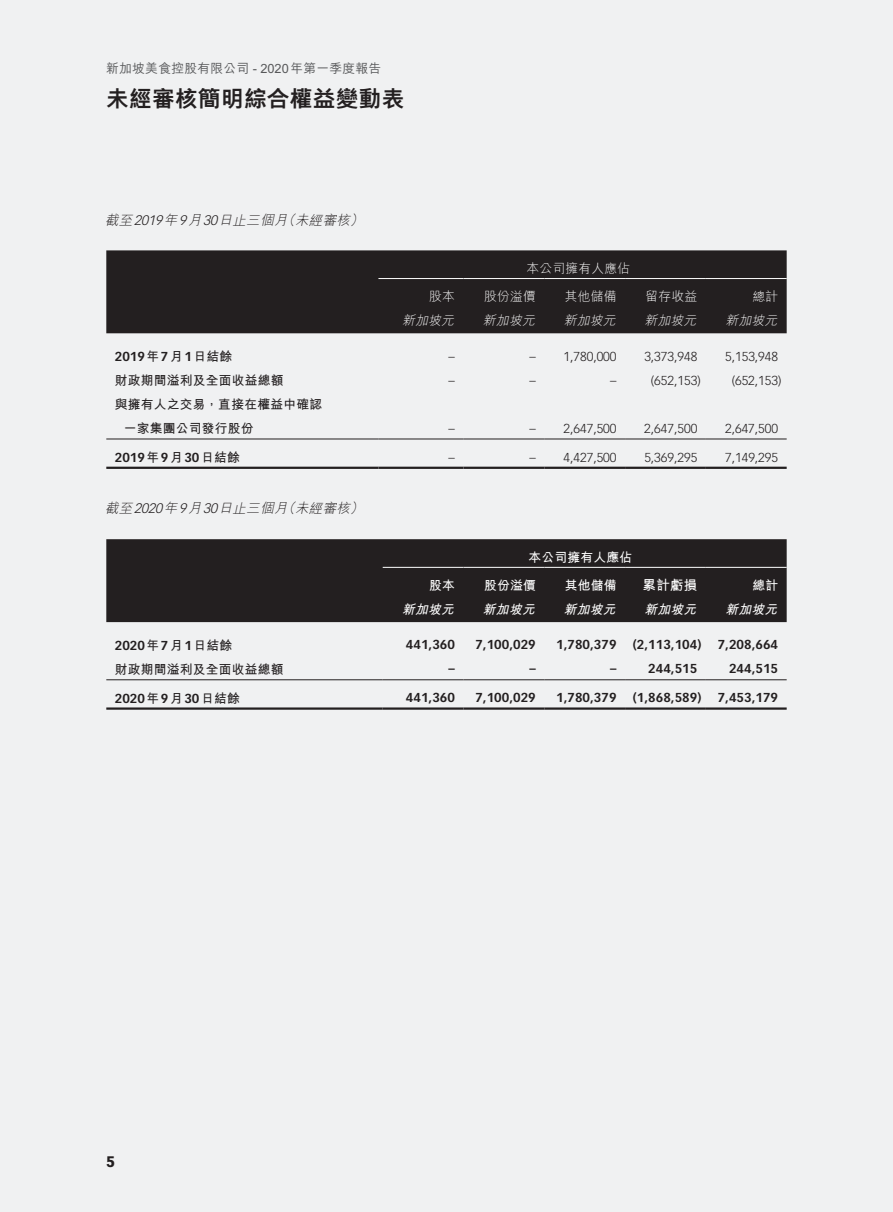
<style>
.page{position:relative;width:893px;height:1212px;background:#f0f1f2}
.page>*{position:absolute;margin:0;border:0;box-sizing:border-box;transform-origin:0 0}
.t1{font:800 22.5px "M Hei HK";letter-spacing:.02em;color:#231f20}
.t2{font:900 15px "Vectora LT Std";color:#231f20}
.t3{font:italic 300 13.5px "M Hei HK";color:#231f20}
.t4{font:700 13.5px "M Hei HK";color:#fff}
.t5{font:700 12.75px "Vectora LT Std";color:#231f20}
.t6{font:300 12.75px "Vectora LT Std";color:#231f20}
.t7{font:700 12.75px/24px "M Hei HK";letter-spacing:.02em;color:#231f20}
.t8{font:300 12.75px "M Hei HK";letter-spacing:.02em;color:#fff}
.t9{font:500 12.75px "M Hei HK";letter-spacing:.02em;color:#57585a}
.t10{font:italic 300 12.75px "M Hei HK";color:#fff}
.t11{font:700 12.75px "M Hei HK";letter-spacing:.02em;color:#fff}
.t12{font:italic 700 12.75px "M Hei HK";color:#fff}
.s1{font-family:"Vectora LT Std"}
.s2{font-family:"M Hei HK"}
</style>
<div class="page">
<div style="left:106px;top:250px;width:681px;height:83px;background:#231f20"></div>
<hr style="left:378px;top:278px;width:85px;height:1px;background:#fff">
<hr style="left:463px;top:278px;width:81px;height:1px;background:#fff">
<hr style="left:544px;top:278px;width:81px;height:1px;background:#fff">
<hr style="left:625px;top:278px;width:81px;height:1px;background:#fff">
<hr style="left:706px;top:278px;width:81px;height:1px;background:#fff">
<hr style="left:106px;top:439px;width:272px;height:1px;background:#231f20">
<hr style="left:378px;top:439px;width:85px;height:1px;background:#231f20">
<hr style="left:463px;top:439px;width:81px;height:1px;background:#231f20">
<hr style="left:544px;top:439px;width:81px;height:1px;background:#231f20">
<hr style="left:625px;top:439px;width:81px;height:1px;background:#231f20">
<hr style="left:706px;top:439px;width:81px;height:1px;background:#231f20">
<hr style="left:106px;top:467px;width:272px;height:2px;background:#231f20">
<hr style="left:378px;top:467px;width:85px;height:2px;background:#231f20">
<hr style="left:463px;top:467px;width:81px;height:2px;background:#231f20">
<hr style="left:544px;top:467px;width:81px;height:2px;background:#231f20">
<hr style="left:625px;top:467px;width:81px;height:2px;background:#231f20">
<hr style="left:706px;top:467px;width:81px;height:2px;background:#231f20">
<div style="left:106px;top:539px;width:681px;height:83px;background:#231f20"></div>
<hr style="left:383px;top:567px;width:80px;height:1px;background:#fff">
<hr style="left:463px;top:567px;width:81px;height:1px;background:#fff">
<hr style="left:544px;top:567px;width:81px;height:1px;background:#fff">
<hr style="left:625px;top:567px;width:81px;height:1px;background:#fff">
<hr style="left:706px;top:567px;width:81px;height:1px;background:#fff">
<hr style="left:106px;top:679px;width:277px;height:1px;background:#231f20">
<hr style="left:383px;top:679px;width:80px;height:1px;background:#231f20">
<hr style="left:463px;top:679px;width:81px;height:1px;background:#231f20">
<hr style="left:544px;top:679px;width:81px;height:1px;background:#231f20">
<hr style="left:625px;top:679px;width:81px;height:1px;background:#231f20">
<hr style="left:706px;top:679px;width:81px;height:1px;background:#231f20">
<hr style="left:106px;top:707px;width:277px;height:3px;background:#231f20">
<hr style="left:383px;top:707px;width:80px;height:3px;background:#231f20">
<hr style="left:463px;top:707px;width:81px;height:3px;background:#231f20">
<hr style="left:544px;top:707px;width:81px;height:3px;background:#231f20">
<hr style="left:625px;top:707px;width:81px;height:3px;background:#231f20">
<hr style="left:706px;top:707px;width:81px;height:3px;background:#231f20">
<p class="t9" style="left:106px;top:59px;width:276px">新加坡美食控股有限公司 - 2020年第一季度報告</p>
<h1 class="t1" style="left:106px;top:87px;width:299px">未經審核簡明綜合權益變動表</h1>
<p class="t3" style="left:105px;top:213px;width:263px">截至<span class="s1">2019</span>年<span class="s1">9</span>月<span class="s1">30</span>日止三個月（未經審核）</p>
<p class="t8" style="left:526px;top:262px;width:105px">本公司擁有人應佔</p>
<p class="t8" style="left:429px;top:290px;width:27px">股本</p>
<p class="t8" style="left:484px;top:290px;width:53px">股份溢價</p>
<p class="t8" style="left:565px;top:290px;width:53px">其他儲備</p>
<p class="t8" style="left:646px;top:290px;width:53px">留存收益</p>
<p class="t8" style="left:752px;top:290px;width:27px">總計</p>
<p class="t10" style="left:402px;top:314px;width:56px">新加坡元</p>
<p class="t10" style="left:483px;top:314px;width:56px">新加坡元</p>
<p class="t10" style="left:564px;top:314px;width:56px">新加坡元</p>
<p class="t10" style="left:645px;top:314px;width:56px">新加坡元</p>
<p class="t10" style="left:725px;top:314px;width:56px">新加坡元</p>
<p class="t5" style="left:115px;top:349px;width:119px">2019<span class="s2">年</span>7<span class="s2">月</span>1<span class="s2">日結餘</span></p>
<p class="t6" style="left:449px;top:349px;width:8px">–</p>
<p class="t6" style="left:529px;top:349px;width:89px">– 1,780,000</p>
<p class="t6" style="left:644px;top:349px;width:55px">3,373,948</p>
<p class="t6" style="left:725px;top:349px;width:55px">5,153,948</p>
<p class="t7" style="left:115px;top:367px;width:170px">財政期間溢利及全面收益總額</p>
<p class="t6" style="left:449px;top:373px;width:8px">–</p>
<p class="t6" style="left:529px;top:373px;width:8px">–</p>
<p class="t6" style="left:610px;top:373px;width:8px">–</p>
<p class="t6" style="left:651px;top:373px;width:51px">(652,153)</p>
<p class="t6" style="left:732px;top:373px;width:51px">(652,153)</p>
<p class="t7" style="left:124px;top:391px;width:200px;text-indent:-9px">與擁有人之交易，直接在權益中確認一家集團公司發行股份</p>
<p class="t6" style="left:449px;top:421px;width:8px">–</p>
<p class="t6" style="left:529px;top:421px;width:89px">– 2,647,500</p>
<p class="t6" style="left:644px;top:421px;width:55px">2,647,500</p>
<p class="t6" style="left:725px;top:421px;width:55px">2,647,500</p>
<p class="t5" style="left:115px;top:449px;width:127px">2019<span class="s2">年</span>9<span class="s2">月</span>30<span class="s2">日結餘</span></p>
<p class="t6" style="left:449px;top:450px;width:8px">–</p>
<p class="t6" style="left:529px;top:450px;width:89px">– 4,427,500</p>
<p class="t6" style="left:644px;top:450px;width:55px">5,369,295</p>
<p class="t6" style="left:725px;top:450px;width:55px">7,149,295</p>
<p class="t3" style="left:105px;top:502px;width:263px">截至<span class="s1">2020</span>年<span class="s1">9</span>月<span class="s1">30</span>日止三個月（未經審核）</p>
<p class="t11" style="left:529px;top:548px;width:105px">本公司擁有人應佔</p>
<p class="t11" style="left:429px;top:576px;width:27px">股本</p>
<p class="t11" style="left:484px;top:576px;width:53px">股份溢價</p>
<p class="t11" style="left:565px;top:576px;width:53px">其他儲備</p>
<p class="t4" style="left:643px;top:575px;width:56px">累計虧損</p>
<p class="t11" style="left:752px;top:576px;width:27px">總計</p>
<p class="t12" style="left:402px;top:600px;width:57px">新加坡元</p>
<p class="t12" style="left:483px;top:600px;width:57px">新加坡元</p>
<p class="t12" style="left:564px;top:600px;width:57px">新加坡元</p>
<p class="t12" style="left:645px;top:600px;width:57px">新加坡元</p>
<p class="t12" style="left:725px;top:600px;width:57px">新加坡元</p>
<p class="t5" style="left:115px;top:638px;width:119px">2020<span class="s2">年</span>7<span class="s2">月</span>1<span class="s2">日結餘</span></p>
<p class="t5" style="left:406px;top:637px;width:51px">441,360</p>
<p class="t5" style="left:475px;top:637px;width:62px">7,100,029</p>
<p class="t5" style="left:556px;top:637px;width:62px">1,780,379</p>
<p class="t5" style="left:633px;top:637px;width:70px">(2,113,104)</p>
<p class="t5" style="left:718px;top:637px;width:62px">7,208,664</p>
<p class="t7" style="left:115px;top:656px;width:170px">財政期間溢利及全面收益總額</p>
<p class="t5" style="left:449px;top:661px;width:8px">–</p>
<p class="t5" style="left:529px;top:661px;width:8px">–</p>
<p class="t5" style="left:610px;top:661px;width:8px">–</p>
<p class="t5" style="left:648px;top:661px;width:51px">244,515</p>
<p class="t5" style="left:729px;top:661px;width:51px">244,515</p>
<p class="t5" style="left:115px;top:690px;width:127px">2020<span class="s2">年</span>9<span class="s2">月</span>30<span class="s2">日結餘</span></p>
<p class="t5" style="left:406px;top:690px;width:51px">441,360</p>
<p class="t5" style="left:475px;top:690px;width:62px">7,100,029</p>
<p class="t5" style="left:556px;top:690px;width:62px">1,780,379</p>
<p class="t5" style="left:633px;top:690px;width:70px">(1,868,589)</p>
<p class="t5" style="left:718px;top:690px;width:62px">7,453,179</p>
<p class="t2" style="left:106px;top:1152px;width:10px">5</p>
</div>
